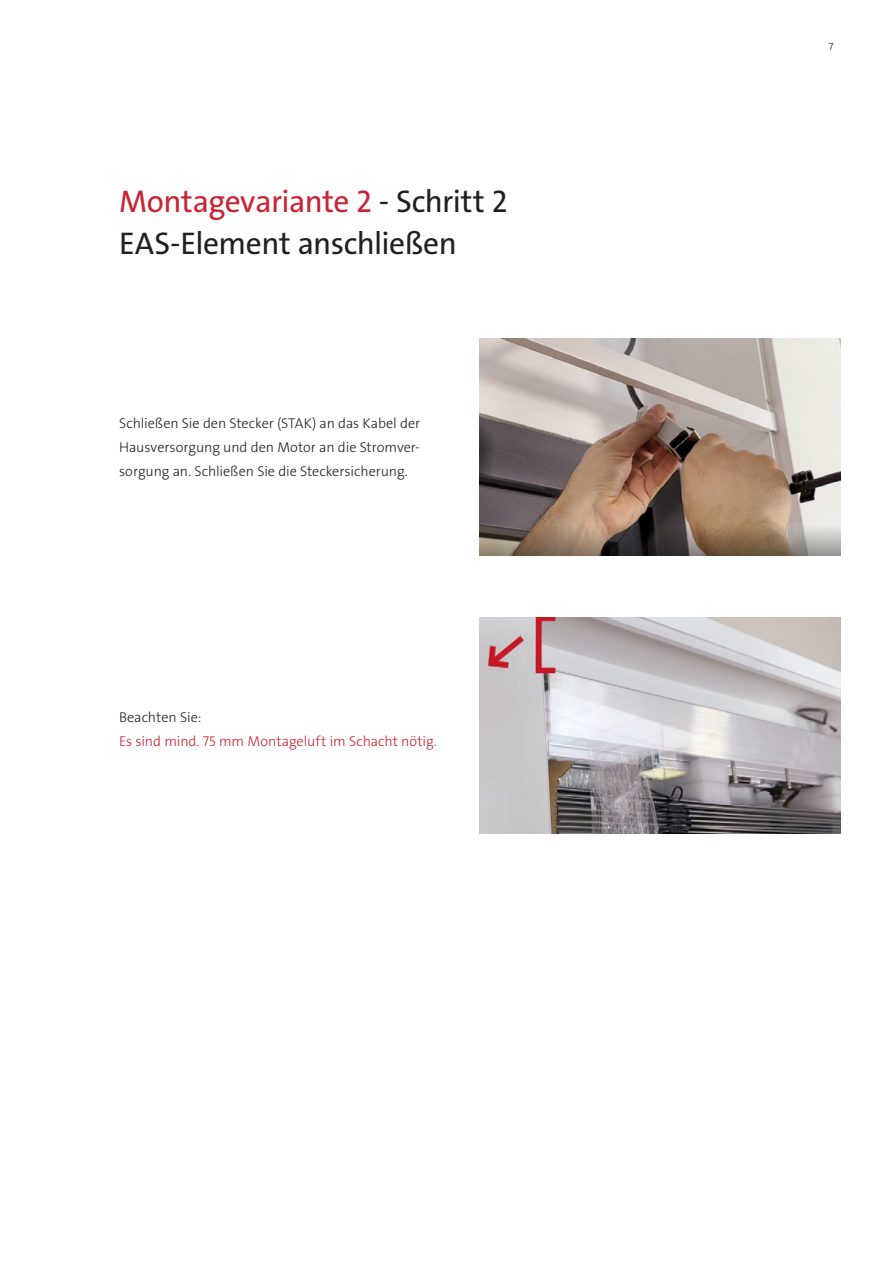
<style>
.page{position:relative;width:893px;height:1263px;background:#fff}
.page>*{position:absolute;margin:0;border:0;box-sizing:border-box;transform-origin:0 0}
.t1{font:31.5px "The Sans Os F";letter-spacing:-.015em;color:#c82434}
.t2{font:31.5px "The Sans Os F";letter-spacing:-.015em;color:#231f20}
.Copy{font:300 14.25px/24px "The Sans Os F";letter-spacing:-.005em;color:#231f20;text-align:justify}
.Copy-2{font:300 14.25px "The Sans Os F";color:#c82434}
.t3{font:300 10.5px "The Sans Os F";color:#231f20}
.s1{color:#231f20}
</style>
<div class="page">
<img style="left:479px;top:338px;width:362px;height:217px">
<img style="left:479px;top:617px;width:362px;height:217px">
<p class="t1" style="left:119px;top:181px;width:390px">Montagevariante 2 <span class="s1">- Schritt 2</span></p>
<p class="t2" style="left:119px;top:223px;width:339px">EAS-Element anschließen</p>
<p class="Copy" style="left:119px;top:412px;width:303px">Schließen Sie den Stecker (STAK) an das Kabel der Hausversorgung und den Motor an die Stromver&shy;sorgung an. Schließen Sie die Steckersicherung.</p>
<p class="Copy" style="left:119px;top:706px;width:84px">Beachten Sie:</p>
<p class="Copy-2" style="left:119px;top:732px;width:319px">Es sind mind. 75 mm Montageluft im Schacht nötig.</p>
<p class="t3" style="left:829px;top:40px;width:6px">7</p>
</div>
